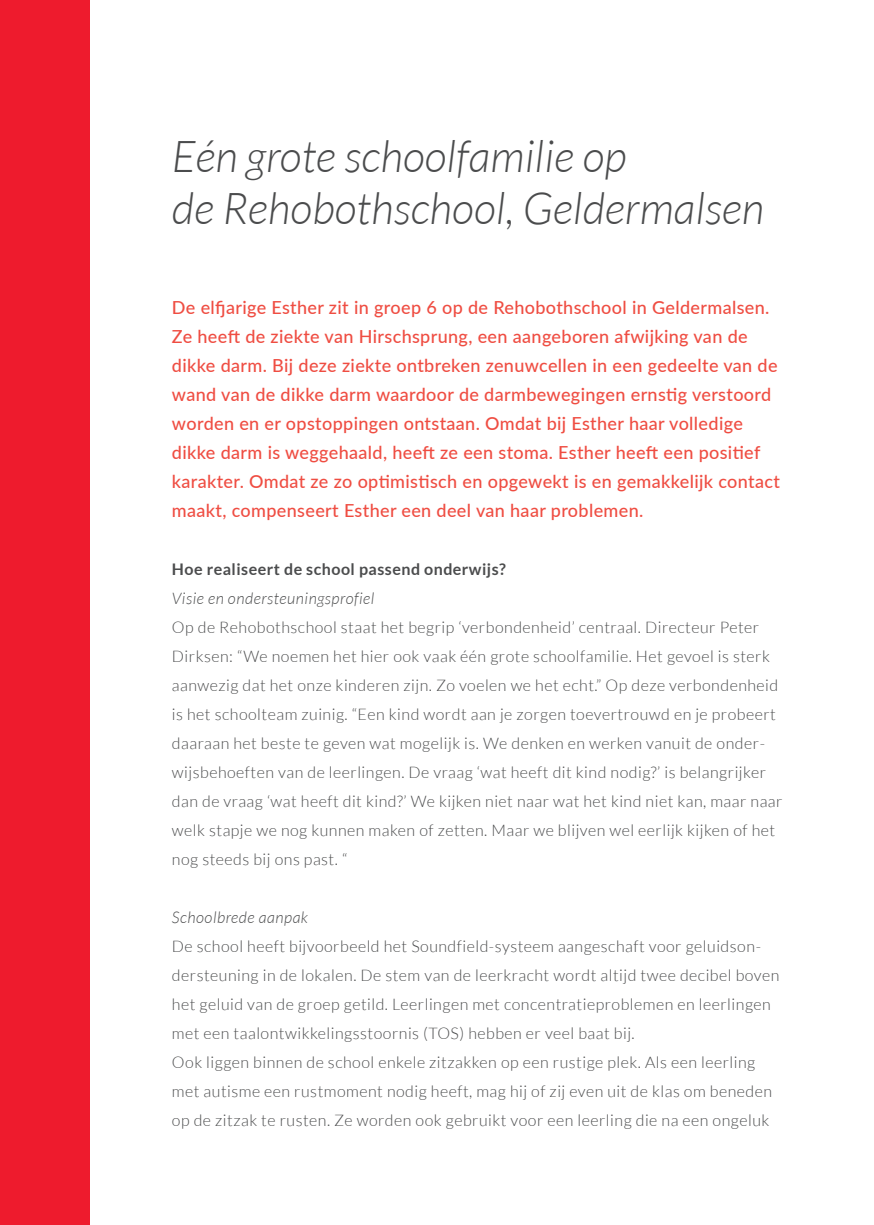
<style>
.page{position:relative;width:874px;height:1225px;background:#fff}
.page>*{position:absolute;margin:0;border:0;box-sizing:border-box;transform-origin:0 0}
.t1{font:italic 300 44px/52.8px "Lato";color:#4b4c4d}
.t2{font:500 18px/29px "Lato";letter-spacing:.02em;color:#ef4d42}
.t3{font:300 16px/29px "Lato";letter-spacing:.03em;color:#4b4c4d}
.t4{font:italic 300 16px "Lato";letter-spacing:.03em;color:#4b4c4d}
.t5{font:700 16px "Lato";letter-spacing:.03em;color:#4b4c4d}
</style>
<div class="page">
<div style="left:0;top:0;width:89px;height:1225px;background:#ee1b2d"></div>
<h1 class="t1" style="left:172px;top:131px;width:593px">Eén grote schoolfamilie op<br>de Rehobothschool, Geldermalsen</h1>
<p class="t2" style="left:172px;top:292px;width:609px">De elfjarige Esther zit in groep 6 op de Rehobothschool in Geldermalsen.<br>Ze heeft de ziekte van Hirschsprung, een aangeboren afwijking van de dikke darm. Bij deze ziekte ontbreken zenuwcellen in een gedeelte van de wand van de dikke darm waardoor de darmbewegingen ernstig verstoord worden en er opstoppingen ontstaan. Omdat bij Esther haar volledige dikke darm is weggehaald, heeft ze een stoma. Esther heeft een positief karakter. Omdat ze zo optimistisch en opgewekt is en gemakkelijk contact maakt, compenseert Esther een deel van haar problemen.</p>
<p class="t5" style="left:172px;top:560px;width:335px">Hoe realiseert de school passend onderwijs?</p>
<p class="t4" style="left:172px;top:589px;width:204px">Visie en ondersteuningsprofiel</p>
<p class="t3" style="left:172px;top:612px;width:611px">Op de Rehobothschool staat het begrip ‘verbondenheid’ centraal. Directeur Peter Dirksen: “We noemen het hier ook vaak één grote schoolfamilie. Het gevoel is sterk aanwezig dat het onze kinderen zijn. Zo voelen we het echt.” Op deze verbondenheid is het schoolteam zuinig. “Een kind wordt aan je zorgen toevertrouwd en je probeert daaraan het beste te geven wat mogelijk is. We denken en werken vanuit de onder&shy;wijsbehoeften van de leerlingen. De vraag ‘wat heeft dit kind nodig?’ is belangrijker dan de vraag ‘wat heeft dit kind?’ We kijken niet naar wat het kind niet kan, maar naar welk stapje we nog kunnen maken of zetten. Maar we blijven wel eerlijk kijken of het nog steeds bij ons past. “</p>
<p class="t4" style="left:172px;top:908px;width:137px">Schoolbrede aanpak</p>
<p class="t3" style="left:172px;top:931px;width:608px">De school heeft bijvoorbeeld het Soundfield-systeem aangeschaft voor geluidson&shy;dersteuning in de lokalen. De stem van de leerkracht wordt altijd twee decibel boven het geluid van de groep getild. Leerlingen met concentratieproblemen en leerlingen met een taalontwikkelingsstoornis (TOS) hebben er veel baat bij.<br>Ook liggen binnen de school enkele zitzakken op een rustige plek. Als een leerling met autisme een rustmoment nodig heeft, mag hij of zij even uit de klas om beneden op de zitzak te rusten. Ze worden ook gebruikt voor een leerling die na een ongeluk</p>
</div>
